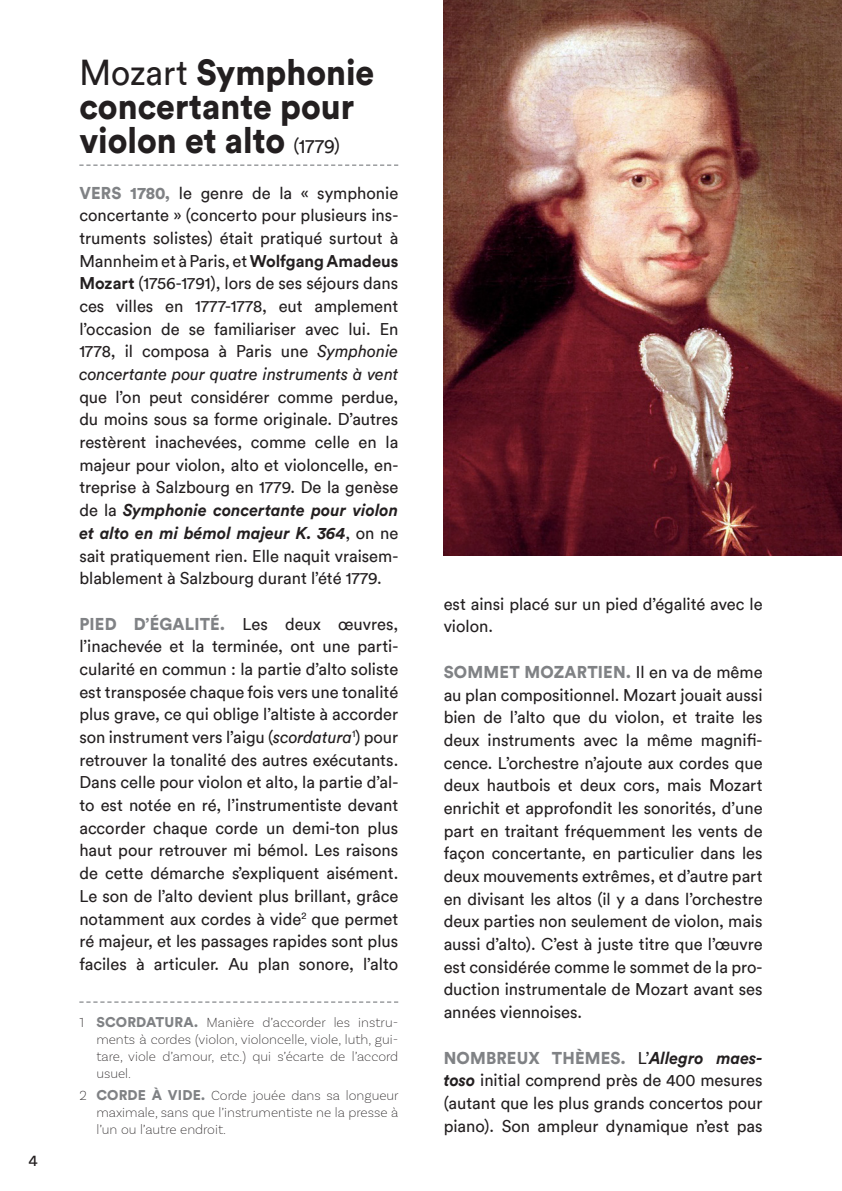
<style>
.page{position:relative;width:842px;height:1191px;background:#fff}
.page>*{position:absolute;margin:0;border:0;box-sizing:border-box;transform-origin:0 0}
.TITRES_gros{font:900 36px/34px "Circular Std";color:#231f20;scale:.93 1}
.TX__limite_césure__7356{font:17px/22.6px "Circular";color:#231f20;text-align:justify}
.t1{font:16px "Circular";color:#231f20}
._17-note_bas_de_page_-_c7_-_int_8{font:200 14px/17px "Basic Sans";color:#231f20;text-align:justify}
.s1{font-family:"Circular";font-weight:400}
.s2{font-family:"Circular";font-weight:400;font-size:20px}
.s3{font-family:"Circular Std";font-weight:900;color:#808285}
.s4{font-weight:700}
.s5{font-style:italic}
.s6{font-family:"Circular Std";font-weight:700;font-style:italic}
</style>
<div class="page">
<svg style="left:79px;top:164px;width:319px;height:2px"></svg>
<svg style="left:79px;top:1001px;width:319px;height:1px"></svg>
<img style="left:444px;top:0;width:398px;height:556px">
<p class="t1" style="left:28px;top:1149px;width:11px">4</p>
<p class="TITRES_gros" style="left:79px;top:55px;width:319px"><span class="s1">Mozart</span> Symphonie concertante pour violon et alto <span class="s2">(1779)</span></p>
<p class="TX__limite_césure__7356" style="left:79px;top:180px;width:320px"><span class="s3">VERS 1780,</span> le genre de la « symphonie concertante » (concerto pour plusieurs ins&shy;truments solistes) était pratiqué surtout à Mannheim et à Paris, et <span class="s4">Wolfgang Amadeus Mozart</span> (1756-1791), lors de ses séjours dans ces villes en 1777-1778, eut amplement l’occasion de se familiariser avec lui. En 1778, il composa à Paris une <span class="s5">Symphonie concertante pour quatre instruments à vent </span>que l’on peut considérer comme perdue, du moins sous sa forme originale. D’autres restèrent inachevées, comme celle en la majeur pour violon, alto et violoncelle, en&shy;treprise à Salzbourg en 1779. De la genèse de la <span class="s6">Symphonie concertante pour violon et alto en mi bémol majeur K. 364</span>, on ne sait pratiquement rien. Elle naquit vraisem&shy;blablement à Salzbourg durant l’été 1779.</p>
<p class="TX__limite_césure__7356" style="left:79px;top:611px;width:320px"><span class="s3">PIED D’ÉGALITÉ.</span> Les deux œuvres, l’inachevée et la terminée, ont une parti&shy;cularité en commun : la partie d’alto soliste est transposée chaque fois vers une tonalité plus grave, ce qui oblige l’altiste à accorder son instrument vers l’aigu (<span class="s5">scordatura</span><sup>1</sup>) pour retrouver la tonalité des autres exécutants.<br>Dans celle pour violon et alto, la partie d’al&shy;to est notée en ré, l’instrumentiste devant accorder chaque corde un demi-ton plus haut pour retrouver mi bémol. Les raisons de cette démarche s’expliquent aisément.<br>Le son de l’alto devient plus brillant, grâce notamment aux cordes à vide<sup>2</sup> que permet ré majeur, et les passages rapides sont plus faciles à articuler. Au plan sonore, l’alto</p>
<p class="_17-note_bas_de_page_-_c7_-_int_8" style="left:96px;top:1013px;width:303px;text-indent:-17px">1 <span class="s3">SCORDATURA.</span> Manière d’accorder les instru&shy;ments à cordes (violon, violoncelle, viole, luth, gui&shy;tare, viole d’amour, etc.) qui s’écarte de l’accord usuel.</p>
<p class="_17-note_bas_de_page_-_c7_-_int_8" style="left:96px;top:1087px;width:304px;text-indent:-17px">2 <span class="s3">CORDE À VIDE.</span> Corde jouée dans sa longueur maximale, sans que l’instrumentiste ne la presse à l’un ou l’autre endroit.</p>
<p class="TX__limite_césure__7356" style="left:444px;top:592px;width:320px">est ainsi placé sur un pied d’égalité avec le violon.</p>
<p class="TX__limite_césure__7356" style="left:444px;top:660px;width:320px"><span class="s3">SOMMET MOZARTIEN.</span> Il en va de même au plan compositionnel. Mozart jouait aussi bien de l’alto que du violon, et traite les deux instruments avec la même magnifi&shy;cence. L’orchestre n’ajoute aux cordes que deux hautbois et deux cors, mais Mozart enrichit et approfondit les sonorités, d’une part en traitant fréquemment les vents de façon concertante, en particulier dans les deux mouvements extrêmes, et d’autre part en divisant les altos (il y a dans l’orchestre deux parties non seulement de violon, mais aussi d’alto). C’est à juste titre que l’œuvre est considérée comme le sommet de la pro&shy;duction instrumentale de Mozart avant ses années viennoises.</p>
<p class="TX__limite_césure__7356" style="left:444px;top:1045px;width:320px"><span class="s3">NOMBREUX THÈMES.</span> L’<span class="s6">Allegro maes&shy;toso</span> initial comprend près de 400 mesures (autant que les plus grands concertos pour piano). Son ampleur dynamique n’est pas</p>
</div>
